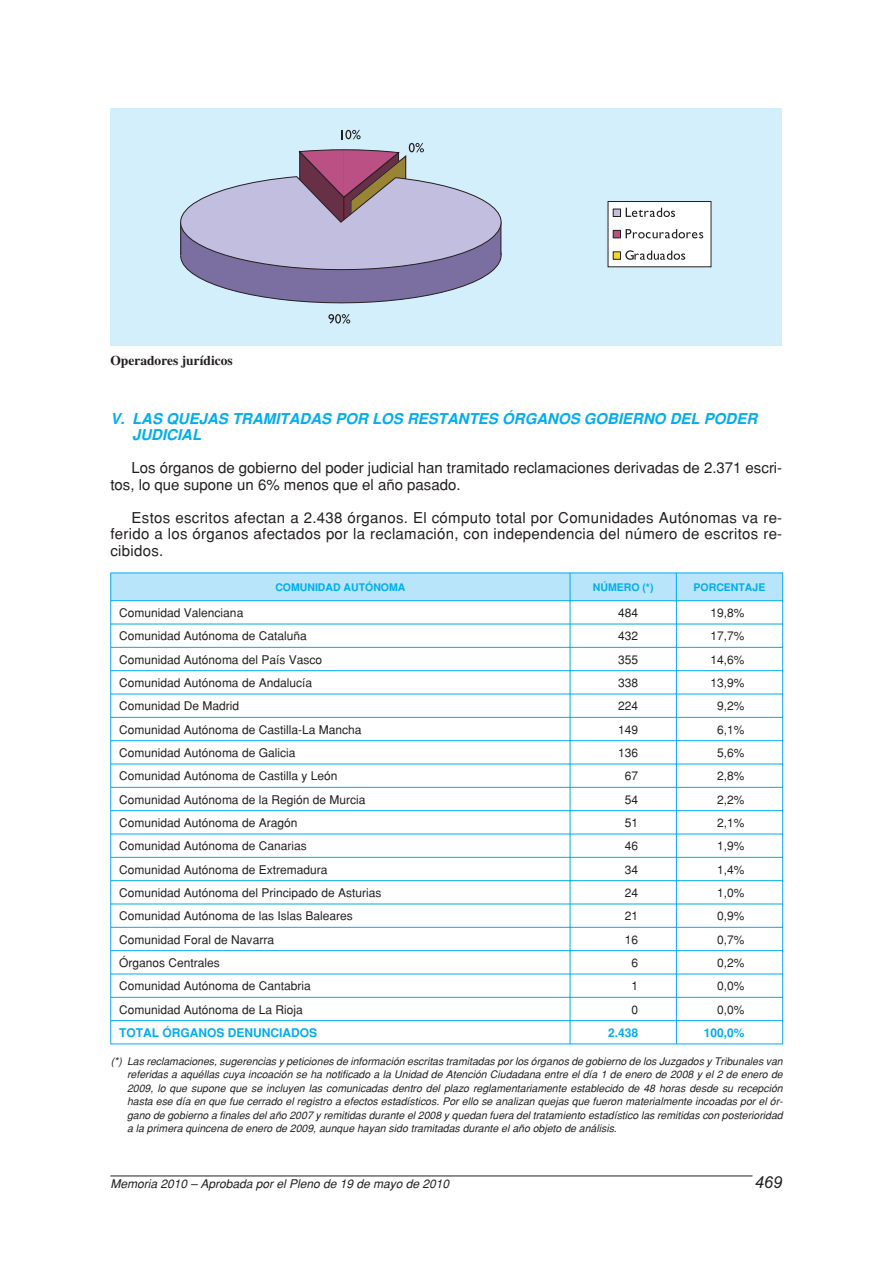
<style>
.page{position:relative;width:893px;height:1263px;background:#fff}
.page>*{position:absolute;margin:0;border:0;box-sizing:border-box;transform-origin:0 0}
.t1{font:italic 16.5px "Arial";color:#231f20}
.t2{font:15px/16.5px "Helvetica";color:#231f20}
.t3{font:italic 700 15px/16.5px "Helvetica";color:#00adef}
.t4{font:700 13.5px "Times";color:#231f20}
.t5{font:12px "Helvetica";color:#231f20}
.t6{font:italic 12px "Helvetica";color:#231f20}
.t7{font:700 12px "Helvetica";color:#00adef}
.t8{font:italic 10.5px/13.5px "Helvetica";color:#231f20;text-align:justify}
.t9{font:700 10.5px "Helvetica";color:#00adef}
</style>
<div class="page">
<hr style="left:110px;top:1176px;width:642px;height:1px;background:#231f20">
<div style="left:110px;top:108px;width:672px;height:238px;background:#d4effc"></div>
<svg style="left:180px;top:130px;width:322px;height:194px"></svg>
<div style="left:608px;top:202px;width:103px;height:65px;background:#fff"></div>
<div style="left:607px;top:201px;width:104px;height:66px;border:1px solid #231f20"></div>
<div style="left:613px;top:209px;width:7px;height:7px;background:#c2bedf"></div>
<div style="left:613px;top:209px;width:8px;height:8px;border:1px solid #231f20"></div>
<svg style="left:626px;top:208px;width:49px;height:9px"></svg>
<div style="left:613px;top:230px;width:7px;height:8px;background:#ba5084"></div>
<div style="left:613px;top:230px;width:8px;height:8px;border:1px solid #231f20"></div>
<svg style="left:626px;top:229px;width:77px;height:9px"></svg>
<div style="left:613px;top:252px;width:7px;height:7px;background:#f3d922"></div>
<div style="left:613px;top:251px;width:8px;height:9px;border:1px solid #231f20"></div>
<svg style="left:625px;top:250px;width:60px;height:10px"></svg>
<svg style="left:110px;top:573px;width:673px;height:471px"></svg>
<hr style="left:110px;top:600px;width:673px;height:1px;background:#00adef">
<hr style="left:110px;top:1044px;width:673px;height:1px;background:#00adef">
<p class="t4" style="left:110px;top:355px;width:124px">Operadores jurídicos</p>
<h2 class="t3" style="left:132px;top:411px;width:627px;text-indent:-22px">V. LAS QUEJAS TRAMITADAS POR LOS RESTANTES ÓRGANOS GOBIERNO DEL PODER<br>JUDICIAL</h2>
<h2 class="t2" style="left:110px;top:461px;width:673px;text-indent:21px">Los órganos de gobierno del poder judicial han tramitado reclamaciones derivadas de 2.371 escri&shy;tos, lo que supone un 6% menos que el año pasado.</h2>
<h2 class="t2" style="left:110px;top:510px;width:673px;text-align:justify;text-indent:21px">Estos escritos afectan a 2.438 órganos. El cómputo total por Comunidades Autónomas va re&shy;ferido a los órganos afectados por la reclamación, con independencia del número de escritos re&shy;cibidos.</h2>
<p class="t9" style="left:275px;top:583px;width:132px">COMUNIDAD AUTÓNOMA</p>
<p class="t9" style="left:593px;top:583px;width:62px">NÚMERO (*)</p>
<p class="t9" style="left:694px;top:583px;width:73px">PORCENTAJE</p>
<p class="t5" style="left:119px;top:608px;width:126px">Comunidad Valenciana</p>
<p class="t5" style="left:618px;top:608px;width:22px">484</p>
<p class="t5" style="left:710px;top:608px;width:36px">19,8%</p>
<p class="t5" style="left:119px;top:632px;width:189px">Comunidad Autónoma de Cataluña</p>
<p class="t5" style="left:618px;top:632px;width:22px">432</p>
<p class="t5" style="left:710px;top:632px;width:36px">17,7%</p>
<p class="t5" style="left:119px;top:655px;width:204px">Comunidad Autónoma del País Vasco</p>
<p class="t5" style="left:618px;top:655px;width:22px">355</p>
<p class="t5" style="left:710px;top:655px;width:36px">14,6%</p>
<p class="t5" style="left:119px;top:678px;width:194px">Comunidad Autónoma de Andalucía</p>
<p class="t5" style="left:618px;top:678px;width:22px">338</p>
<p class="t5" style="left:710px;top:678px;width:36px">13,9%</p>
<p class="t5" style="left:119px;top:702px;width:122px">Comunidad De Madrid</p>
<p class="t5" style="left:618px;top:702px;width:22px">224</p>
<p class="t5" style="left:717px;top:702px;width:29px">9,2%</p>
<p class="t5" style="left:119px;top:725px;width:244px">Comunidad Autónoma de Castilla-La Mancha</p>
<p class="t5" style="left:618px;top:725px;width:22px">149</p>
<p class="t5" style="left:717px;top:725px;width:29px">6,1%</p>
<p class="t5" style="left:119px;top:748px;width:178px">Comunidad Autónoma de Galicia</p>
<p class="t5" style="left:618px;top:748px;width:22px">136</p>
<p class="t5" style="left:717px;top:748px;width:29px">5,6%</p>
<p class="t5" style="left:119px;top:772px;width:220px">Comunidad Autónoma de Castilla y León</p>
<p class="t5" style="left:625px;top:772px;width:15px">67</p>
<p class="t5" style="left:717px;top:772px;width:29px">2,8%</p>
<p class="t5" style="left:119px;top:795px;width:248px">Comunidad Autónoma de la Región de Murcia</p>
<p class="t5" style="left:625px;top:795px;width:15px">54</p>
<p class="t5" style="left:717px;top:795px;width:29px">2,2%</p>
<p class="t5" style="left:119px;top:818px;width:180px">Comunidad Autónoma de Aragón</p>
<p class="t5" style="left:625px;top:818px;width:15px">51</p>
<p class="t5" style="left:717px;top:818px;width:29px">2,1%</p>
<p class="t5" style="left:119px;top:842px;width:189px">Comunidad Autónoma de Canarias</p>
<p class="t5" style="left:625px;top:842px;width:15px">46</p>
<p class="t5" style="left:717px;top:842px;width:29px">1,9%</p>
<p class="t5" style="left:119px;top:865px;width:210px">Comunidad Autónoma de Extremadura</p>
<p class="t5" style="left:625px;top:865px;width:15px">34</p>
<p class="t5" style="left:717px;top:865px;width:29px">1,4%</p>
<p class="t5" style="left:119px;top:888px;width:264px">Comunidad Autónoma del Principado de Asturias</p>
<p class="t5" style="left:625px;top:888px;width:15px">24</p>
<p class="t5" style="left:717px;top:888px;width:29px">1,0%</p>
<p class="t5" style="left:119px;top:912px;width:235px">Comunidad Autónoma de las Islas Baleares</p>
<p class="t5" style="left:625px;top:912px;width:15px">21</p>
<p class="t5" style="left:717px;top:912px;width:29px">0,9%</p>
<p class="t5" style="left:119px;top:935px;width:156px">Comunidad Foral de Navarra</p>
<p class="t5" style="left:625px;top:935px;width:15px">16</p>
<p class="t5" style="left:717px;top:935px;width:29px">0,7%</p>
<p class="t5" style="left:119px;top:958px;width:102px">Órganos Centrales</p>
<p class="t5" style="left:631px;top:958px;width:8px">6</p>
<p class="t5" style="left:717px;top:958px;width:29px">0,2%</p>
<p class="t5" style="left:119px;top:982px;width:193px">Comunidad Autónoma de Cantabria</p>
<p class="t5" style="left:631px;top:982px;width:8px">1</p>
<p class="t5" style="left:717px;top:982px;width:29px">0,0%</p>
<p class="t5" style="left:119px;top:1005px;width:185px">Comunidad Autónoma de La Rioja</p>
<p class="t5" style="left:631px;top:1005px;width:8px">0</p>
<p class="t5" style="left:717px;top:1005px;width:29px">0,0%</p>
<p class="t7" style="left:119px;top:1028px;width:200px">TOTAL ÓRGANOS DENUNCIADOS</p>
<p class="t7" style="left:608px;top:1028px;width:32px">2.438</p>
<p class="t7" style="left:704px;top:1028px;width:42px">100,0%</p>
<p class="t8" style="left:127px;top:1055px;width:657px;text-indent:-16px">(*) Las reclamaciones, sugerencias y peticiones de información escritas tramitadas por los órganos de gobierno de los Juzgados y Tribunales van referidas a aquéllas cuya incoación se ha notificado a la Unidad de Atención Ciudadana entre el día 1 de enero de 2008 y el 2 de enero de 2009, lo que supone que se incluyen las comunicadas dentro del plazo reglamentariamente establecido de 48 horas desde su recepción hasta ese día en que fue cerrado el registro a efectos estadísticos. Por ello se analizan quejas que fueron materialmente incoadas por el ór&shy;gano de gobierno a finales del año 2007 y remitidas durante el 2008 y quedan fuera del tratamiento estadístico las remitidas con posterioridad a la primera quincena de enero de 2009, aunque hayan sido tramitadas durante el año objeto de análisis.</p>
<p class="t6" style="left:110px;top:1179px;width:340px">Memoria 2010 – Aprobada por el Pleno de 19 de mayo de 2010</p>
<h1 class="t1" style="left:755px;top:1172px;width:29px">469</h1>
</div>
